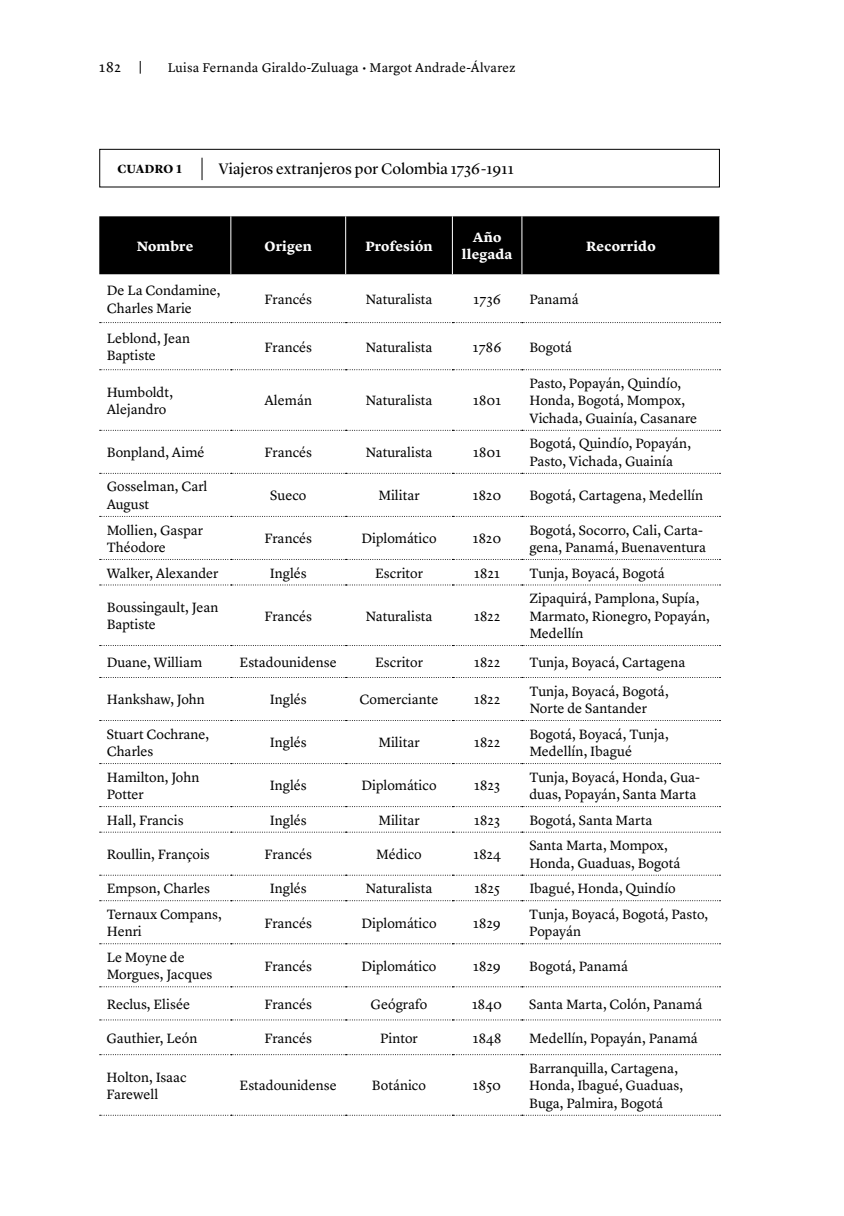
<style>
.page{position:relative;width:844px;height:1216px;background:#fff}
.page>*{position:absolute;margin:0;border:0;box-sizing:border-box;transform-origin:0 0}
.t1{font:15.75px "Lyon Display";letter-spacing:.01em;color:#000}
.t2{font:14.88px "Lyon Text";color:#000}
.t3{font:14px/17.5px "Lyon Text";color:#000}
.t4{font:700 14px/17.5px "Lyon Text";letter-spacing:.015em;color:#fff;text-align:center}
.t5{font:13.12px "Lyon Text";letter-spacing:.02em;color:#000}
.t6{font:700 12.25px "Lyon Display";letter-spacing:.03em;color:#000}
</style>
<div class="page">
<svg style="left:140px;top:61px;width:1px;height:13px"></svg>
<div style="left:99px;top:216px;width:620px;height:58px;background:#000"></div>
<svg style="left:100px;top:322px;width:620px;height:1px"></svg>
<svg style="left:100px;top:369px;width:620px;height:1px"></svg>
<svg style="left:100px;top:430px;width:620px;height:1px"></svg>
<svg style="left:100px;top:473px;width:620px;height:1px"></svg>
<svg style="left:100px;top:516px;width:620px;height:1px"></svg>
<svg style="left:100px;top:559px;width:620px;height:1px"></svg>
<svg style="left:100px;top:584px;width:620px;height:1px"></svg>
<svg style="left:100px;top:645px;width:620px;height:1px"></svg>
<svg style="left:100px;top:677px;width:620px;height:1px"></svg>
<svg style="left:100px;top:720px;width:620px;height:1px"></svg>
<svg style="left:100px;top:763px;width:620px;height:1px"></svg>
<svg style="left:100px;top:806px;width:620px;height:1px"></svg>
<svg style="left:100px;top:831px;width:620px;height:1px"></svg>
<svg style="left:100px;top:874px;width:620px;height:1px"></svg>
<svg style="left:100px;top:900px;width:620px;height:1px"></svg>
<svg style="left:100px;top:943px;width:620px;height:1px"></svg>
<svg style="left:100px;top:986px;width:620px;height:1px"></svg>
<svg style="left:100px;top:1019px;width:620px;height:1px"></svg>
<svg style="left:100px;top:1054px;width:620px;height:1px"></svg>
<svg style="left:100px;top:1114px;width:620px;height:1px"></svg>
<hr style="left:230px;top:216px;width:1px;height:58px;background:#fff">
<hr style="left:345px;top:216px;width:1px;height:58px;background:#fff">
<hr style="left:452px;top:216px;width:1px;height:58px;background:#fff">
<hr style="left:521px;top:216px;width:1px;height:58px;background:#fff">
<div style="left:99px;top:149px;width:620px;height:38px;border:1px solid #000"></div>
<svg style="left:201px;top:158px;width:1px;height:22px"></svg>
<p class="t2" style="left:99px;top:55px;width:23px">182</p>
<p class="t5" style="left:168px;top:58px;width:349px">Luisa Fernanda Giraldo-Zuluaga • Margot Andrade-Álvarez</p>
<p class="t6" style="left:118px;top:159px;width:66px">CUADRO 1</p>
<p class="t1" style="left:219px;top:157px;width:296px">Viajeros extranjeros por Colombia 1736-1911</p>
<p class="t4" style="left:137px;top:236px;width:58px">Nombre</p>
<p class="t4" style="left:264px;top:236px;width:49px">Origen</p>
<p class="t4" style="left:365px;top:236px;width:69px">Profesión</p>
<p class="t4" style="left:461px;top:227px;width:52px">Año llegada</p>
<p class="t4" style="left:586px;top:236px;width:71px">Recorrido</p>
<p class="t3" style="left:107px;top:280px;width:115px">De La Condamine,<br>Charles Marie</p>
<p class="t3" style="left:264px;top:289px;width:49px">Francés</p>
<p class="t3" style="left:365px;top:289px;width:69px">Naturalista</p>
<p class="t3" style="left:473px;top:289px;width:29px">1736</p>
<p class="t3" style="left:529px;top:289px;width:51px">Panamá</p>
<p class="t3" style="left:107px;top:328px;width:85px">Leblond, Jean<br>Baptiste</p>
<p class="t3" style="left:264px;top:337px;width:49px">Francés</p>
<p class="t3" style="left:365px;top:337px;width:69px">Naturalista</p>
<p class="t3" style="left:472px;top:337px;width:30px">1786</p>
<p class="t3" style="left:529px;top:337px;width:44px">Bogotá</p>
<p class="t3" style="left:107px;top:382px;width:68px">Humboldt,<br>Alejandro</p>
<p class="t3" style="left:264px;top:391px;width:49px">Alemán</p>
<p class="t3" style="left:365px;top:391px;width:69px">Naturalista</p>
<p class="t3" style="left:473px;top:391px;width:29px">1801</p>
<p class="t3" style="left:529px;top:373px;width:169px">Pasto, Popayán, Quindío,<br>Honda, Bogotá, Mompox,<br>Vichada, Guainía, Casanare</p>
<p class="t3" style="left:107px;top:442px;width:99px">Bonpland, Aimé</p>
<p class="t3" style="left:264px;top:442px;width:49px">Francés</p>
<p class="t3" style="left:365px;top:442px;width:69px">Naturalista</p>
<p class="t3" style="left:473px;top:442px;width:29px">1801</p>
<p class="t3" style="left:529px;top:434px;width:163px">Bogotá, Quindío, Popayán,<br>Pasto, Vichada, Guainía</p>
<p class="t3" style="left:107px;top:477px;width:102px">Gosselman, Carl<br>August</p>
<p class="t3" style="left:270px;top:485px;width:38px">Sueco</p>
<p class="t3" style="left:378px;top:485px;width:43px">Militar</p>
<p class="t3" style="left:472px;top:485px;width:30px">1820</p>
<p class="t3" style="left:529px;top:485px;width:175px">Bogotá, Cartagena, Medellín</p>
<p class="t3" style="left:107px;top:520px;width:98px">Mollien, Gaspar<br>Théodore</p>
<p class="t3" style="left:264px;top:528px;width:49px">Francés</p>
<p class="t3" style="left:361px;top:528px;width:76px">Diplomático</p>
<p class="t3" style="left:472px;top:528px;width:30px">1820</p>
<p class="t3" style="left:529px;top:520px;width:178px">Bogotá, Socorro, Cali, Carta&shy;gena, Panamá, Buenaventura</p>
<p class="t3" style="left:107px;top:563px;width:113px">Walker, Alexander</p>
<p class="t3" style="left:270px;top:563px;width:38px">Inglés</p>
<p class="t3" style="left:375px;top:563px;width:49px">Escritor</p>
<p class="t3" style="left:474px;top:563px;width:27px">1821</p>
<p class="t3" style="left:529px;top:563px;width:137px">Tunja, Boyacá, Bogotá</p>
<p class="t3" style="left:107px;top:597px;width:113px">Boussingault, Jean<br>Baptiste</p>
<p class="t3" style="left:264px;top:606px;width:49px">Francés</p>
<p class="t3" style="left:365px;top:606px;width:69px">Naturalista</p>
<p class="t3" style="left:474px;top:606px;width:28px">1822</p>
<p class="t3" style="left:529px;top:588px;width:182px">Zipaquirá, Pamplona, Supía,<br>Marmato, Rionegro, Popayán,<br>Medellín</p>
<p class="t3" style="left:107px;top:652px;width:97px">Duane, William</p>
<p class="t3" style="left:239px;top:652px;width:99px">Estadounidense</p>
<p class="t3" style="left:375px;top:652px;width:49px">Escritor</p>
<p class="t3" style="left:474px;top:652px;width:28px">1822</p>
<p class="t3" style="left:529px;top:652px;width:158px">Tunja, Boyacá, Cartagena</p>
<p class="t3" style="left:107px;top:689px;width:100px">Hankshaw, John</p>
<p class="t3" style="left:270px;top:689px;width:38px">Inglés</p>
<p class="t3" style="left:359px;top:689px;width:80px">Comerciante</p>
<p class="t3" style="left:474px;top:689px;width:28px">1822</p>
<p class="t3" style="left:529px;top:681px;width:141px">Tunja, Boyacá, Bogotá,<br>Norte de Santander</p>
<p class="t3" style="left:107px;top:724px;width:104px">Stuart Cochrane,<br>Charles</p>
<p class="t3" style="left:270px;top:732px;width:38px">Inglés</p>
<p class="t3" style="left:378px;top:732px;width:43px">Militar</p>
<p class="t3" style="left:474px;top:732px;width:28px">1822</p>
<p class="t3" style="left:529px;top:724px;width:141px">Bogotá, Boyacá, Tunja,<br>Medellín, Ibagué</p>
<p class="t3" style="left:107px;top:767px;width:94px">Hamilton, John<br>Potter</p>
<p class="t3" style="left:270px;top:775px;width:38px">Inglés</p>
<p class="t3" style="left:361px;top:775px;width:76px">Diplomático</p>
<p class="t3" style="left:474px;top:775px;width:27px">1823</p>
<p class="t3" style="left:529px;top:767px;width:172px">Tunja, Boyacá, Honda, Gua&shy;duas, Popayán, Santa Marta</p>
<p class="t3" style="left:107px;top:810px;width:78px">Hall, Francis</p>
<p class="t3" style="left:270px;top:810px;width:38px">Inglés</p>
<p class="t3" style="left:378px;top:810px;width:43px">Militar</p>
<p class="t3" style="left:474px;top:810px;width:27px">1823</p>
<p class="t3" style="left:529px;top:810px;width:124px">Bogotá, Santa Marta</p>
<p class="t3" style="left:107px;top:844px;width:104px">Roullin, François</p>
<p class="t3" style="left:264px;top:844px;width:49px">Francés</p>
<p class="t3" style="left:376px;top:844px;width:47px">Médico</p>
<p class="t3" style="left:473px;top:844px;width:29px">1824</p>
<p class="t3" style="left:529px;top:835px;width:152px">Santa Marta, Mompox,<br>Honda, Guaduas, Bogotá</p>
<p class="t3" style="left:107px;top:878px;width:105px">Empson, Charles</p>
<p class="t3" style="left:270px;top:878px;width:38px">Inglés</p>
<p class="t3" style="left:365px;top:878px;width:69px">Naturalista</p>
<p class="t3" style="left:474px;top:878px;width:27px">1825</p>
<p class="t3" style="left:529px;top:878px;width:148px">Ibagué, Honda, Quindío</p>
<p class="t3" style="left:107px;top:904px;width:117px">Ternaux Compans,<br>Henri</p>
<p class="t3" style="left:264px;top:913px;width:49px">Francés</p>
<p class="t3" style="left:361px;top:913px;width:76px">Diplomático</p>
<p class="t3" style="left:473px;top:913px;width:29px">1829</p>
<p class="t3" style="left:529px;top:904px;width:180px">Tunja, Boyacá, Bogotá, Pasto,<br>Popayán</p>
<p class="t3" style="left:107px;top:947px;width:107px">Le Moyne de<br>Morgues, Jacques</p>
<p class="t3" style="left:264px;top:956px;width:49px">Francés</p>
<p class="t3" style="left:361px;top:956px;width:76px">Diplomático</p>
<p class="t3" style="left:473px;top:956px;width:29px">1829</p>
<p class="t3" style="left:529px;top:956px;width:100px">Bogotá, Panamá</p>
<p class="t3" style="left:107px;top:994px;width:85px">Reclus, Elisée</p>
<p class="t3" style="left:264px;top:994px;width:49px">Francés</p>
<p class="t3" style="left:370px;top:994px;width:58px">Geógrafo</p>
<p class="t3" style="left:472px;top:994px;width:32px">1840</p>
<p class="t3" style="left:529px;top:994px;width:174px">Santa Marta, Colón, Panamá</p>
<p class="t3" style="left:107px;top:1028px;width:92px">Gauthier, León</p>
<p class="t3" style="left:264px;top:1028px;width:49px">Francés</p>
<p class="t3" style="left:380px;top:1028px;width:39px">Pintor</p>
<p class="t3" style="left:472px;top:1028px;width:30px">1848</p>
<p class="t3" style="left:529px;top:1028px;width:170px">Medellín, Popayán, Panamá</p>
<p class="t3" style="left:107px;top:1066px;width:82px">Holton, Isaac<br>Farewell</p>
<p class="t3" style="left:239px;top:1075px;width:99px">Estadounidense</p>
<p class="t3" style="left:372px;top:1075px;width:56px">Botánico</p>
<p class="t3" style="left:473px;top:1075px;width:30px">1850</p>
<p class="t3" style="left:529px;top:1058px;width:155px">Barranquilla, Cartagena,<br>Honda, Ibagué, Guaduas,<br>Buga, Palmira, Bogotá</p>
</div>
